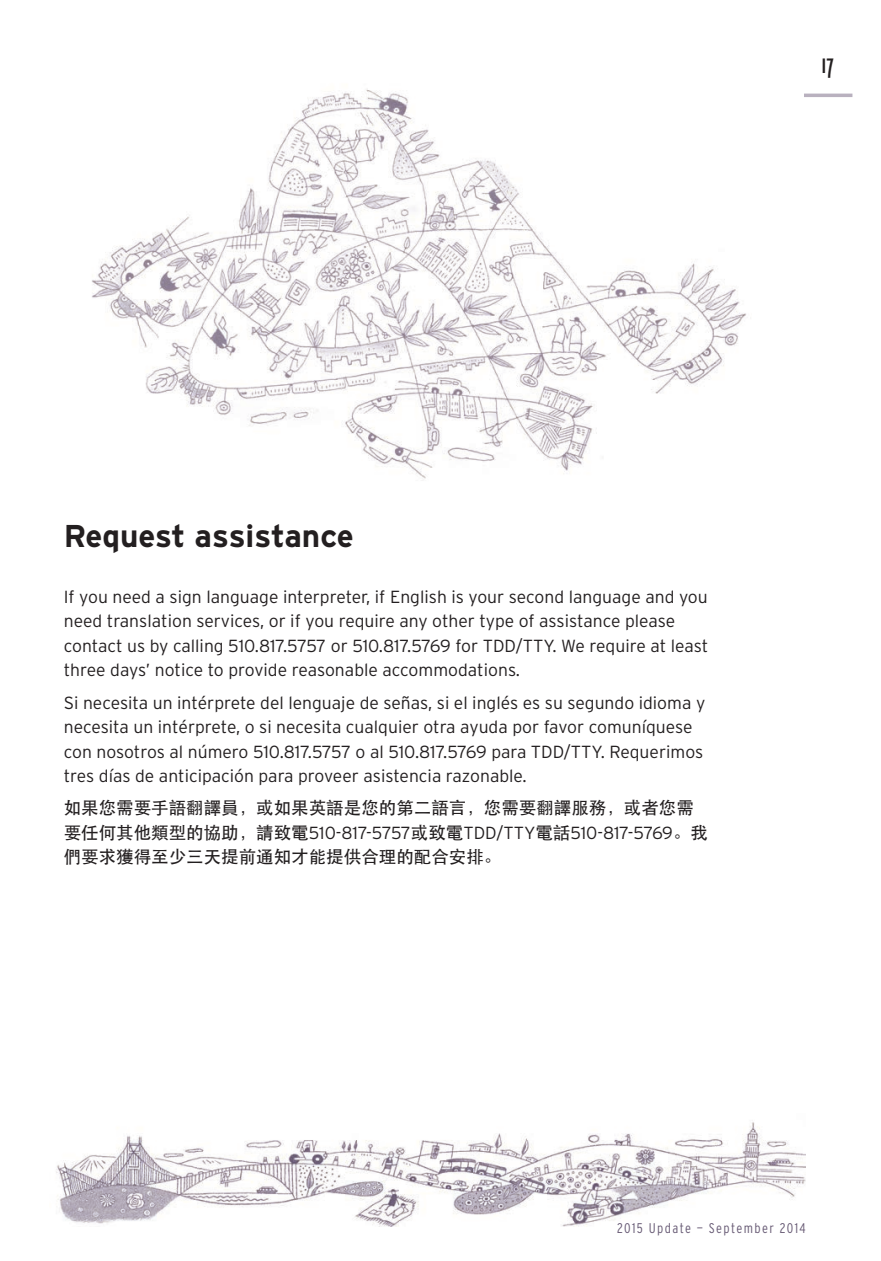
<style>
.page{position:relative;width:881px;height:1261px;background:#fff}
.page>*{position:absolute;margin:0;border:0;box-sizing:border-box;transform-origin:0 0}
.t1{font:700 31.5px "Interstate";color:#231f20}
.t2{font:31.5px "Triplex Cond";color:#231f20}
.t3{font:300 17.5px/24.5px "Interstate";color:#231f20}
.t4{font:17.5px "ST Heiti";color:#231f20}
.t5{font:300 condensed 14px "Interstate";letter-spacing:.1em;color:#685b75}
.s1{font-family:"ST Heiti";font-weight:400}
</style>
<div class="page">
<hr style="left:804px;top:94px;width:48px;height:3px;background:#b9b1bf">
<img style="left:56px;top:1122px;width:750px;height:104px">
<img style="left:92px;top:89px;width:655px;height:390px">
<h1 class="t2" style="left:821px;top:44px;width:14px">17</h1>
<h1 class="t1" style="left:64px;top:525px;width:292px">Request assistance</h1>
<p class="t3" style="left:64px;top:586px;width:646px">If you need a sign language interpreter, if English is your second language and you need translation services, or if you require any other type of assistance please contact us by calling 510.817.5757 or 510.817.5769 for TDD/TTY. We require at least three days’ notice to provide reasonable accommodations.</p>
<p class="t3" style="left:64px;top:691px;width:643px">Si necesita un intérprete del lenguaje de señas, si el inglés es su segundo idioma y necesita un intérprete, o si necesita cualquier otra ayuda por favor comuníquese con nosotros al número 510.817.5757 o al 510.817.5769 para TDD/TTY. Requerimos tres días de anticipación para proveer asistencia razonable.</p>
<p class="t4" style="left:64px;top:799px;width:632px">如果您需要手語翻譯員，或如果英語是您的第二語言，您需要翻譯服務，或者您需</p>
<p class="t3" style="left:64px;top:821px;width:646px"><span class="s1">要任何其他類型的協助，請致電</span>510-817-5757<span class="s1">或致電</span>TDD/TTY<span class="s1">電話</span>510-817-5769<span class="s1">。我</span></p>
<p class="t4" style="left:64px;top:848px;width:439px">們要求獲得至少三天提前通知才能提供合理的配合安排。</p>
<p class="t5" style="left:617px;top:1220px;width:190px">2015 Update — September 2014</p>
</div>
